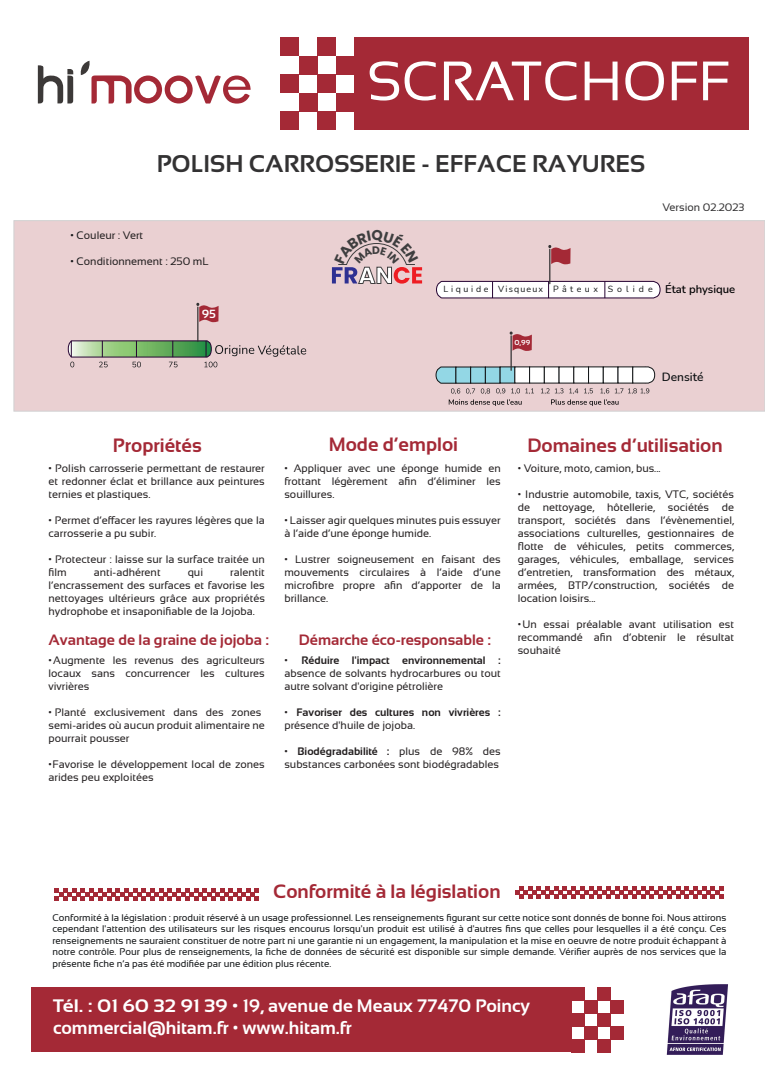
<style>
.page{position:relative;width:780px;height:1088px;background:#fff}
.page>*{position:absolute;margin:0;border:0;box-sizing:border-box;transform-origin:0 0}
.t1{font:55.38px "Sansation";color:#fff}
.t2{font:700 24.25px "Sansation";color:#333233}
.t3{font:700 19.25px "Sansation";color:#a42936}
.t4{font:700 18.12px/21.8px "Sansation";color:#fff;scale:1.11 1}
.t5{font:700 15px "Sansation";color:#a42936}
.t6{font:600 12px "Nunito";color:#111416}
.t7{font:700 11.88px "Sansation";color:#fff}
.t8{font:10.88px/13px "Sansation";color:#231f20;text-align:justify}
.t9{font:700 10.88px/13px "Sansation";color:#231f20}
.t10{font:10.88px "Sansation";color:#333233}
.t11{font:9.62px/11.6px "Sansation";color:#111416;text-align:justify}
.t12{font:8.75px "Nunito";letter-spacing:.305em;color:#111416}
.t13{font:700 7.25px "Sansation";color:#fff}
.s1{color:#111416}
.s2{font-weight:600;font-size:11.25px;color:#000001}
.s3{font-weight:700}
.s4{font-weight:400}
</style>
<div class="page">
<div style="left:14px;top:220px;width:751px;height:191px;background:#ead0d2"></div>
<svg style="left:436px;top:280px;width:225px;height:19px;background:#e2dbe1"></svg>
<svg style="left:68px;top:340px;width:238px;height:27px"></svg>
<div style="left:529px;top:367px;width:15px;height:16px;background:#fff"></div>
<svg style="left:435px;top:367px;width:99px;height:39px"></svg>
<svg style="left:541px;top:367px;width:114px;height:39px"></svg>
<div style="left:31px;top:987px;width:540px;height:65px;background:#a42936"></div>
<div style="left:354px;top:37px;width:394px;height:93px;background:#a42936"></div>
<div style="left:134px;top:76px;width:28px;height:27px;background:#a42936;border-radius:50%"></div>
<div style="left:139px;top:81px;width:18px;height:17px;background:#fff;border-radius:50%"></div>
<div style="left:165px;top:76px;width:28px;height:27px;background:#a42936;border-radius:50%"></div>
<div style="left:170px;top:81px;width:17px;height:17px;background:#fff;border-radius:50%"></div>
<svg style="left:195px;top:75px;width:55px;height:29px"></svg>
<svg style="left:80px;top:61px;width:51px;height:43px"></svg>
<svg style="left:38px;top:65px;width:35px;height:39px"></svg>
<hr style="left:549px;top:249px;width:1px;height:35px;background:#333233">
<svg style="left:548px;top:245px;width:22px;height:19px"></svg>
<hr style="left:510px;top:336px;width:1px;height:34px;background:#333233">
<svg style="left:509px;top:331px;width:23px;height:20px"></svg>
<hr style="left:197px;top:307px;width:1px;height:34px;background:#333233">
<svg style="left:196px;top:303px;width:22px;height:19px"></svg>
<div style="left:280px;top:37px;width:19px;height:19px;background:#a42936"></div>
<div style="left:280px;top:74px;width:19px;height:19px;background:#a42936"></div>
<div style="left:280px;top:111px;width:19px;height:19px;background:#a42936"></div>
<div style="left:299px;top:56px;width:18px;height:18px;background:#a42936"></div>
<div style="left:299px;top:93px;width:18px;height:18px;background:#a42936"></div>
<div style="left:317px;top:37px;width:19px;height:19px;background:#a42936"></div>
<div style="left:317px;top:74px;width:19px;height:19px;background:#a42936"></div>
<div style="left:317px;top:111px;width:19px;height:19px;background:#a42936"></div>
<div style="left:336px;top:56px;width:18px;height:18px;background:#a42936"></div>
<div style="left:336px;top:93px;width:18px;height:18px;background:#a42936"></div>
<div style="left:571px;top:987px;width:13px;height:13px;background:#a42936"></div>
<div style="left:571px;top:1013px;width:13px;height:13px;background:#a42936"></div>
<div style="left:571px;top:1039px;width:13px;height:13px;background:#a42936"></div>
<div style="left:584px;top:1000px;width:13px;height:13px;background:#a42936"></div>
<div style="left:584px;top:1026px;width:13px;height:13px;background:#a42936"></div>
<div style="left:597px;top:987px;width:13px;height:13px;background:#a42936"></div>
<div style="left:597px;top:1013px;width:13px;height:13px;background:#a42936"></div>
<div style="left:597px;top:1039px;width:13px;height:13px;background:#a42936"></div>
<div style="left:610px;top:1000px;width:13px;height:13px;background:#a42936"></div>
<div style="left:610px;top:1026px;width:13px;height:13px;background:#a42936"></div>
<svg style="left:515px;top:886px;width:208px;height:13px"></svg>
<svg style="left:55px;top:888px;width:204px;height:13px"></svg>
<img style="left:666px;top:985px;width:62px;height:69px">
<svg style="left:332px;top:243px;width:90px;height:41px"></svg>
<h1 class="t1" style="left:367px;top:50px;width:364px">SCRATCHOFF</h1>
<h2 class="t2" style="left:157px;top:151px;width:490px">POLISH CARROSSERIE - EFFACE RAYURES</h2>
<p class="t8" style="left:71px;top:229px;width:74px"><span class="s1">• C</span>ouleur : Vert</p>
<p class="t8" style="left:71px;top:255px;width:139px"><span class="s1">• C</span>onditionnement : 250 mL</p>
<p class="t10" style="left:662px;top:201px;width:84px">Version 02.2023</p>
<p class="t7" style="left:202px;top:307px;width:16px">95</p>
<p class="t12" style="left:443px;top:283px;width:293px">Liquide Visqueux Pâteux Solide <span class="s2">État physique</span></p>
<p class="t13" style="left:514px;top:338px;width:17px">0,99</p>
<p class="t6" style="left:661px;top:369px;width:43px">Densité</p>
<h3 class="t3" style="left:329px;top:434px;width:131px">Mode d’emploi</h3>
<h3 class="t3" style="left:113px;top:435px;width:90px">Propriétés</h3>
<h3 class="t3" style="left:527px;top:435px;width:197px">Domaines d’utilisation</h3>
<p class="t8" style="left:49px;top:461px;width:218px">• Polish carrosserie permettant de restaurer et redonner éclat et brillance aux peintures ternies et plastiques.</p>
<p class="t8" style="left:49px;top:513px;width:218px">• Permet d’effacer les rayures légères que la carrosserie a pu subir.</p>
<p class="t8" style="left:49px;top:552px;width:218px">• Protecteur : laisse sur la surface traitée un film</p>
<p class="t8" style="left:49px;top:565px;width:218px;text-indent:182px">ralentit l’encrassement des surfaces et favorise les nettoyages ultérieurs grâce aux propriétés hydrophobe et insaponifiable de la Jojoba.</p>
<h3 class="t5" style="left:49px;top:631px;width:222px">Avantage de la graine de jojoba :</h3>
<p class="t8" style="left:49px;top:653px;width:218px">•Augmente les revenus des agriculteurs locaux sans concurrencer les cultures vivrières</p>
<p class="t8" style="left:49px;top:705px;width:218px;text-align:left">• Planté exclusivement dans des zones semi-arides où aucun produit alimentaire ne pourrait pousser</p>
<p class="t8" style="left:49px;top:757px;width:218px">•Favorise le développement local de zones arides peu exploitées</p>
<p class="t8" style="left:94px;top:565px;width:68px">anti-adhérent</p>
<p class="t8" style="left:188px;top:565px;width:17px">qui</p>
<p class="t8" style="left:284px;top:461px;width:218px">• Appliquer avec une éponge humide en frottant légèrement afin d’éliminer les souillures.</p>
<p class="t8" style="left:284px;top:513px;width:218px">• Laisser agir quelques minutes puis essuyer à l’aide d’une éponge humide.</p>
<p class="t8" style="left:284px;top:552px;width:218px">• Lustrer soigneusement en faisant des mouvements circulaires à l’aide d’une microfibre propre afin d’apporter de la brillance.</p>
<h3 class="t5" style="left:299px;top:631px;width:194px">Démarche éco-responsable :</h3>
<p class="t8" style="left:284px;top:653px;width:218px">• <span class="s3">Réduire l'impact environnemental : </span>absence de solvants hydrocarbures ou tout autre solvant d'origine pétrolière</p>
<p class="t9" style="left:284px;top:705px;width:218px"><span class="s4">•</span> Favoriser des cultures non vivrières : <span class="s4">présence d'huile de jojoba.</span></p>
<p class="t8" style="left:284px;top:744px;width:218px">• <span class="s3">Biodégradabilité :</span> plus de 98% des substances carbonées sont biodégradables</p>
<p class="t8" style="left:517px;top:461px;width:144px">• Voiture, moto, camion, bus...</p>
<p class="t8" style="left:517px;top:487px;width:218px">• Industrie automobile, taxis, VTC, sociétés de nettoyage, hôtellerie, sociétés de transport, sociétés dans l’évènementiel, associations culturelles, gestionnaires de flotte de véhicules, petits commerces, garages, véhicules, emballage, services d’entretien, transformation des métaux, armées, BTP/construction, sociétés de location loisirs...</p>
<p class="t8" style="left:517px;top:617px;width:218px">•Un essai préalable avant utilisation est recommandé afin d’obtenir le résultat souhaité</p>
<h3 class="t3" style="left:273px;top:880px;width:229px">Conformité à la législation</h3>
<p class="t11" style="left:52px;top:911px;width:675px">Conformité à la législation : produit réservé à un usage professionnel. Les renseignements figurant sur cette notice sont donnés de bonne foi. Nous attirons cependant l'attention des utilisateurs sur les risques encourus lorsqu'un produit est utilisé à d'autres fins que celles pour lesquelles il a été conçu. Ces renseignements ne sauraient constituer de notre part ni une garantie ni un engagement, la manipulation et la mise en oeuvre de notre produit échappant à notre contrôle. Pour plus de renseignements, la fiche de données de sécurité est disponible sur simple demande. Vérifier auprès de nos services que la présente fiche n’a pas été modifiée par une édition plus récente.</p>
<h3 class="t4" style="left:53px;top:995px;width:431px">Tél. : 01 60 32 91 39 • 19, avenue de Meaux 77470 Poincy commercial@hitam.fr • www.hitam.fr</h3>
</div>
